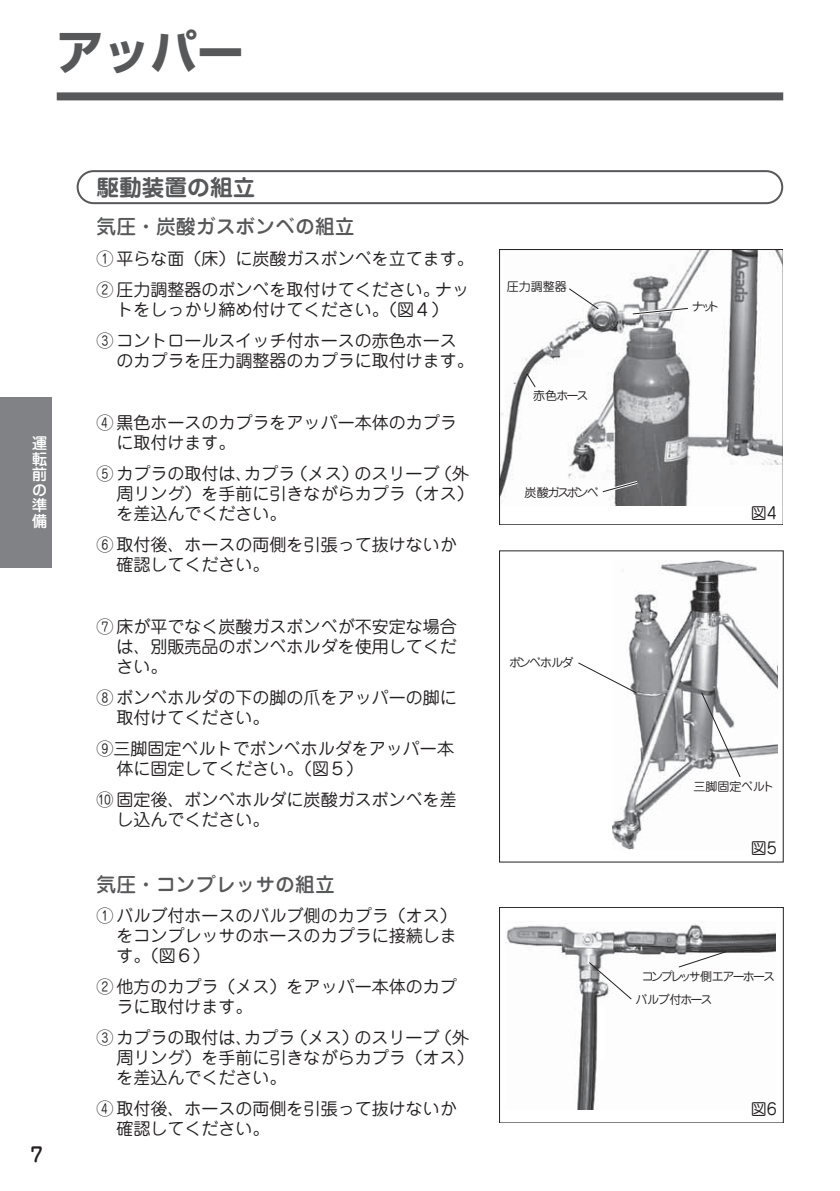
<style>
.page{position:relative;width:840px;height:1191px;background:#fff}
.page>*{position:absolute;margin:0;border:0;box-sizing:border-box;transform-origin:0 0}
.t1{font:700 46.8px "Shin Go Pro";color:#57585a}
.t2{font:700 22.6px "Jun 501 Pro";color:#57585a}
.t3{font:500 19.8px "Jun 34 Pro";color:#57585a}
.t4{font:500 19.8px "Jun 34 Pro";color:#231f20}
.t5{font:17px/19.8px "Jun 201 Pro";color:#231f20}
.t6{font:16px "Jun 201 Pro";color:#231f20}
.t7{font:500 15.6px/15.6px "Jun 34 Pro";color:#fff;text-align:justify}
.t8{font:12px/23.2px "Jun 201 Pro";letter-spacing:-.16em;color:#231f20}
.t9{font:12px "Jun 201 Pro";letter-spacing:-.12em;color:#231f20}
.t10{font:12px "Jun 201 Pro";letter-spacing:-.165em;color:#231f20}
.t11{font:12px "Jun 201 Pro";letter-spacing:-.015em;color:#231f20}
</style>
<div class="page">
<div style="left:57px;top:92px;width:725px;height:8px;background:#57585a"></div>
<div style="left:77px;top:170px;width:705px;height:34px;border:2px solid #57585a;border-radius:16px"></div>
<img style="left:501px;top:251px;width:279px;height:254px">
<div style="left:499px;top:249px;width:283px;height:276px;border:1px solid #231f20"></div>
<svg style="left:525px;top:287px;width:165px;height:101px"></svg>
<svg style="left:598px;top:478px;width:42px;height:17px"></svg>
<img style="left:612px;top:560px;width:165px;height:290px">
<svg style="left:578px;top:661px;width:59px;height:33px"></svg>
<svg style="left:699px;top:691px;width:42px;height:87px"></svg>
<div style="left:0;top:397px;width:51px;height:170px;background:#808285"></div>
<img style="left:505px;top:921px;width:269px;height:188px">
<svg style="left:677px;top:950px;width:50px;height:18px"></svg>
<svg style="left:587px;top:961px;width:45px;height:39px"></svg>
<div style="left:499px;top:907px;width:283px;height:216px;border:1px solid #231f20"></div>
<h1 class="t1" style="left:57px;top:15px;width:189px">アッパー</h1>
<p class="t7" style="left:32px;top:434px;width:17px">運転前の準備</p>
<p class="t4" style="left:31px;top:1138px;width:14px">7</p>
<h2 class="t2" style="left:96px;top:169px;width:160px">駆動装置の組立</h2>
<p class="t3" style="left:96px;top:211px;width:259px">気圧・炭酸ガスボンベの組立</p>
<p class="t5" style="left:96px;top:241px;width:379px;line-height:31.2px">① 平らな面（床）に炭酸ガスボンベを立てます。<br>② 圧力調整器のボンベを取付けてください。ナッ</p>
<p class="t5" style="left:96px;top:292px;width:361px;line-height:31.2px;text-indent:20px">トをしっかり締め付けてください。（図４）<br>③ コントロールスイッチ付ホースの赤色ホース</p>
<p class="t5" style="left:116px;top:348px;width:359px">のカプラを圧力調整器のカプラに取付けます。</p>
<p class="t5" style="left:116px;top:411px;width:342px;text-indent:-20px">④ 黒色ホースのカプラをアッパー本体のカプラに取付けます。</p>
<p class="t5" style="left:116px;top:462px;width:359px;text-indent:-20px">⑤ カプラの取付は、カプラ（メス）のスリーブ（外周リング）を手前に引きながらカプラ（オス）を差込んでください。</p>
<p class="t5" style="left:116px;top:533px;width:342px;text-indent:-20px">⑥ 取付後、ホースの両側を引張って抜けないか確認してください。</p>
<p class="t5" style="left:116px;top:615px;width:342px;text-align:justify;text-indent:-20px">⑦ 床が平でなく炭酸ガスボンベが不安定な場合は、別販売品のボンベホルダを使用してください。</p>
<p class="t5" style="left:116px;top:686px;width:342px;text-indent:-20px">⑧ ボンベホルダの下の脚の爪をアッパーの脚に取付けてください。</p>
<p class="t5" style="left:116px;top:737px;width:339px;text-indent:-20px">⑨三脚固定ベルトでボンベホルダをアッパー本体に固定してください。（図５）</p>
<p class="t5" style="left:116px;top:788px;width:342px;text-indent:-20px">⑩ 固定後、ボンベホルダに炭酸ガスボンベを差し込んでください。</p>
<p class="t9" style="left:506px;top:277px;width:61px">圧力調整器</p>
<p class="t9" style="left:533px;top:385px;width:57px">赤色ホース</p>
<p class="t10" style="left:524px;top:482px;width:76px">炭酸ガスボンベ</p>
<p class="t9" style="left:509px;top:653px;width:66px">ボンベホルダ</p>
<p class="t9" style="left:691px;top:296px;width:29px">ナット</p>
<p class="t6" style="left:750px;top:500px;width:28px">図4</p>
<p class="t11" style="left:693px;top:777px;width:82px">三脚固定ベルト</p>
<p class="t6" style="left:750px;top:834px;width:28px">図5</p>
<p class="t3" style="left:96px;top:869px;width:240px">気圧・コンプレッサの組立</p>
<p class="t5" style="left:116px;top:904px;width:342px;text-align:justify;text-indent:-20px">① バルブ付ホースのバルブ側のカプラ（オス）をコンプレッサのホースのカプラに接続します。（図６）</p>
<p class="t5" style="left:116px;top:975px;width:342px;text-indent:-20px">② 他方のカプラ（メス）をアッパー本体のカプラに取付けます。</p>
<p class="t5" style="left:116px;top:1026px;width:359px;text-indent:-20px">③ カプラの取付は、カプラ（メス）のスリーブ（外周リング）を手前に引きながらカプラ（オス）を差込んでください。</p>
<p class="t5" style="left:116px;top:1097px;width:342px;text-indent:-20px">④ 取付後、ホースの両側を引張って抜けないか確認してください。</p>
<p class="t6" style="left:750px;top:1096px;width:28px">図6</p>
<p class="t8" style="left:635px;top:963px;width:141px;text-indent:6px">コンプレッサ側エアーホースバルブ付ホース</p>
</div>
